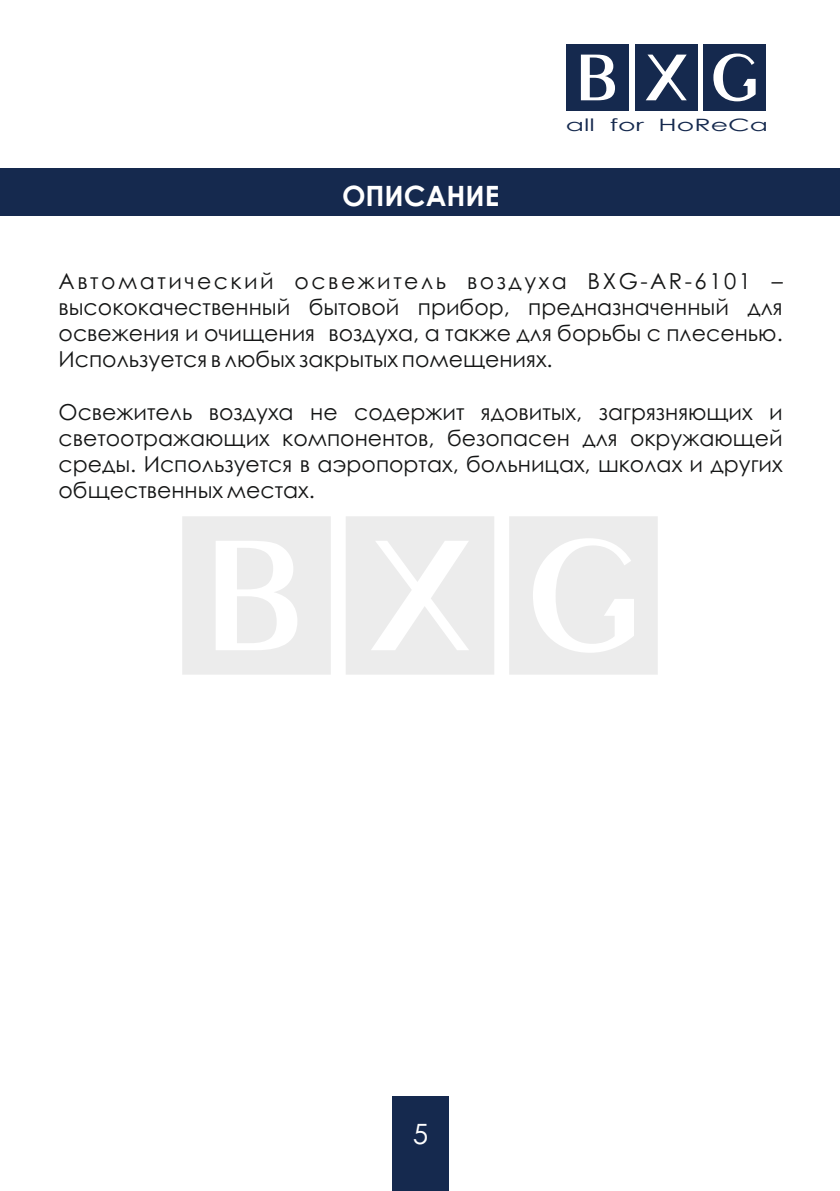
<style>
.page{position:relative;width:840px;height:1191px;background:#fff}
.page>*{position:absolute;margin:0;border:0;box-sizing:border-box;transform-origin:0 0}
.t1{font:700 28px "Century Gothic";color:#fff}
.t2{font:28px "Century Gothic";color:#fff}
.t3{font:22px/26.2px "Century Gothic";color:#151616;text-align:justify}
.t4{font:17px "Century Gothic";color:#15294e;scale:1.57 1}
</style>
<div class="page">
<div style="left:0;top:169px;width:839px;height:47px;background:#15294e"></div>
<div style="left:391px;top:1096px;width:57px;height:95px;background:#15294e"></div>
<div style="left:566px;top:44px;width:62px;height:67px;background:#15294e"></div>
<div style="left:634px;top:44px;width:63px;height:67px;background:#15294e"></div>
<div style="left:703px;top:44px;width:62px;height:67px;background:#15294e"></div>
<svg style="left:580px;top:55px;width:34px;height:45px"></svg>
<svg style="left:646px;top:55px;width:40px;height:45px"></svg>
<svg style="left:713px;top:54px;width:42px;height:47px"></svg>
<svg style="left:182px;top:516px;width:148px;height:158px"></svg>
<svg style="left:346px;top:516px;width:148px;height:158px"></svg>
<svg style="left:509px;top:516px;width:148px;height:158px"></svg>
<p class="t1" style="left:342px;top:185px;width:159px">ОПИСАНИЕ</p>
<p class="t4" style="left:565px;top:118px;width:130px">all for HoReCa</p>
<p class="t3" style="left:59px;top:270px;width:725px">Автоматический освежитель воздуха BXG-AR-6101 – высококачественный бытовой прибор, предназначенный для освежения и очищения воздуха, а также для борьбы с плесенью.<br>Используется в любых закрытых помещениях.</p>
<p class="t3" style="left:59px;top:401px;width:725px">Освежитель воздуха не содержит ядовитых, загрязняющих и светоотражающих компонентов, безопасен для окружающей среды. Используется в аэропортах, больницах, школах и других общественных местах.</p>
<p class="t2" style="left:412px;top:1122px;width:17px">5</p>
</div>
